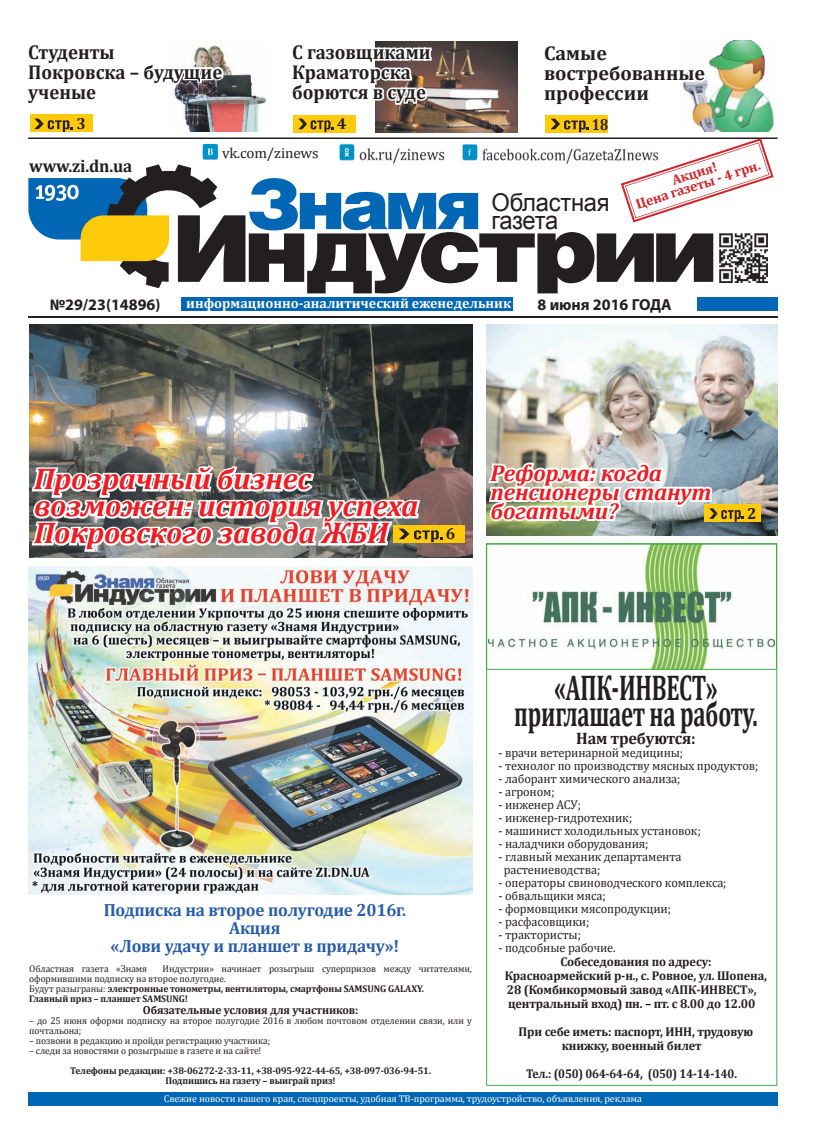
<style>
.page{position:relative;width:820px;height:1134px;background:#fff}
.page>*{position:absolute;margin:0;border:0;box-sizing:border-box;transform-origin:0 0}
.t1{font:700 36px/26px "Cambria";letter-spacing:-.01em;color:#231f20;text-align:center;scale:.63 1}
.t2{font:italic 700 30px/27px "Cambria";letter-spacing:-.01em;color:#ee1d23}
.t3{font:24.5px "Arial";letter-spacing:-.01em;color:#231f20}
.t4{font:italic 700 23px/19px "Cambria";letter-spacing:-.01em;color:#ee1d23}
.t5{font:700 20px/20px "Cambria";color:#231f20;scale:.94 1}
.t6{font:700 20px/20px "Cambria";color:#231f20}
.t7{font:700 17.6px/18px "Cambria";letter-spacing:-.01em;color:#275caa;text-align:center}
.t8{font:700 17.6px "Cambria";letter-spacing:-.01em;color:#231f20}
.t9{font:700 16.7px "Cambria";letter-spacing:-.01em;color:#231f20}
.t10{font:700 16px "Myriad Pro";color:#231f20}
.t11{font:700 16px "Cambria";color:#231f20}
.t12{font:700 16px "Cambria";color:#231f20;scale:.86 1}
.t13{font:14.7px "Cambria";letter-spacing:-.01em;color:#231f20}
.t14{font:700 14px "Cambria";color:#fff}
.t15{font:700 14px "Cambria";color:#d1232a}
.t16{font:12.7px/13px "Cambria";letter-spacing:-.01em;color:#231f20}
.t17{font:700 12.7px/14px "Cambria";letter-spacing:-.01em;color:#231f20}
.t18{font:700 12.7px "Cambria";letter-spacing:-.01em;color:#231f20;scale:.91 1}
.t19{font:700 11.8px "Cambria";letter-spacing:-.01em;color:#231f20}
.t20{font:10px "Cambria";letter-spacing:-.01em;color:#fff}
.t21{font:9.8px/10px "Cambria";letter-spacing:-.01em;color:#231f20}
.t22{font:700 9.8px/20px "Cambria";letter-spacing:-.01em;color:#231f20}
.s1{font-weight:700}
.s2{font-weight:400}
</style>
<div class="page">
<img style="left:375px;top:41px;width:142px;height:77px">
<svg style="left:375px;top:42px;width:58px;height:65px"></svg>
<div style="left:152px;top:298px;width:625px;height:13px;background:#0166b3"></div>
<div style="left:512px;top:297px;width:184px;height:14px;background:#fff"></div>
<div style="left:29px;top:298px;width:152px;height:13px;background:#fff"></div>
<hr style="left:28px;top:316px;width:749px;height:1px;background:#231f20">
<div style="left:28px;top:1092px;width:749px;height:13px;background:#0166b3"></div>
<div style="left:30px;top:115px;width:63px;height:17px;background:#feca0a"></div>
<div style="left:293px;top:115px;width:63px;height:17px;background:#feca0a"></div>
<img style="left:174px;top:45px;width:93px;height:73px">
<div style="left:545px;top:115px;width:62px;height:17px;background:#feca0a"></div>
<img style="left:692px;top:41px;width:82px;height:77px">
<svg style="left:683px;top:43px;width:25px;height:65px"></svg>
<svg style="left:174px;top:61px;width:52px;height:25px"></svg>
<svg style="left:486px;top:543px;width:291px;height:543px"></svg>
<svg style="left:485px;top:544px;width:291px;height:126px"></svg>
<svg style="left:28px;top:118px;width:749px;height:175px"></svg>
<img style="left:486px;top:324px;width:291px;height:211px">
<img style="left:29px;top:324px;width:443px;height:234px">
<div style="left:392px;top:525px;width:72px;height:17px;background:#feca0a"></div>
<div style="left:704px;top:505px;width:56px;height:17px;background:#feca0a"></div>
<svg style="left:29px;top:462px;width:413px;height:92px"></svg>
<svg style="left:486px;top:460px;width:257px;height:66px"></svg>
<img style="left:28px;top:566px;width:444px;height:328px">
<p class="t5" style="left:28px;top:41px;width:208px">Студенты<br>Покровска – будущие ученые</p>
<p class="t5" style="left:292px;top:41px;width:149px">С газовщиками<br>Краматорска борются в суде</p>
<p class="t6" style="left:544px;top:43px;width:162px">Самые востребованные профессии</p>
<p class="t11" style="left:76px;top:112px;width:11px">3</p>
<p class="t11" style="left:337px;top:112px;width:11px">4</p>
<p class="t12" style="left:591px;top:113px;width:20px">18</p>
<p class="t8" style="left:29px;top:154px;width:104px">www.zi.dn.ua</p>
<p class="t13" style="left:222px;top:145px;width:98px">vk.com/zinews</p>
<p class="t3" style="left:491px;top:186px;width:120px">Областная</p>
<p class="t3" style="left:491px;top:204px;width:68px">газета</p>
<p class="t15" style="left:669px;top:171px;width:48px;rotate:-18deg">Акция!</p>
<p class="t15" style="left:633px;top:195px;width:131px;rotate:-18deg">Цена газеты - 4 грн.</p>
<p class="t10" style="left:50px;top:295px;width:112px">№29/23(14896)</p>
<p class="t14" style="left:186px;top:294px;width:326px">информационно-аналитический еженедельник</p>
<p class="t10" style="left:537px;top:294px;width:136px">8 июня 2016 ГОДА</p>
<p class="t2" style="left:34px;top:465px;width:386px">Прозрачный бизнес возможен: история успеха<br>Покровского завода ЖБИ</p>
<p class="t4" style="left:490px;top:463px;width:222px">Реформа: когда пенсионеры станут богатыми?</p>
<p class="t11" style="left:445px;top:522px;width:11px">6</p>
<p class="t11" style="left:746px;top:503px;width:11px">2</p>
<p class="t7" style="left:104px;top:900px;width:303px">Подписка на второе полугодие 2016г.<br>Акция<br>«Лови удачу и планшет в придачу»!</p>
<p class="t21" style="left:29px;top:963px;width:119px">Областная газета «Знамя</p>
<p class="t21" style="left:29px;top:963px;width:444px;text-indent:133px">Индустрии» начинает розыгрыш суперпризов между читателями, оформившими подписку на второе полугодие.<br>Будут разыграны: <span class="s1">электронные тонометры, вентиляторы, смартфоны SAMSUNG GALAXY.<br>Главный приз – планшет SAMSUNG!</span></p>
<p class="t19" style="left:143px;top:1001px;width:217px">Обязательные условия для участников:</p>
<p class="t21" style="left:29px;top:1015px;width:444px">– до 25 июня оформи подписку на второе полугодие 2016 в любом почтовом отделении связи, или у почтальона;</p>
<p class="t21" style="left:29px;top:1035px;width:242px">– позвони в редакцию и пройди регистрацию участника;</p>
<p class="t22" style="left:70px;top:1040px;width:362px;text-indent:-41px"><span class="s2">– следи за новостями о розыгрыше в газете и на сайте!<br></span>Телефоны редакции: +38-06272-2-33-11, +38-095-922-44-65, +38-097-036-94-51.</p>
<p class="t22" style="left:165px;top:1070px;width:172px">Подпишись на газету – выиграй приз!</p>
<p class="t1" style="left:514px;top:673px;width:387px">«АПК-ИНВЕСТ» приглашает на работу.</p>
<p class="t9" style="left:576px;top:727px;width:121px">Нам требуются:</p>
<p class="t16" style="left:498px;top:746px;width:186px">- врачи ветеринарной медицины;</p>
<p class="t16" style="left:498px;top:759px;width:261px">- технолог по производству мясных продуктов;</p>
<p class="t16" style="left:498px;top:772px;width:183px">- лаборант химического анализа;</p>
<p class="t16" style="left:498px;top:785px;width:58px">- агроном;</p>
<p class="t16" style="left:498px;top:798px;width:84px">- инженер АСУ;</p>
<p class="t16" style="left:498px;top:811px;width:135px">- инженер-гидротехник;</p>
<p class="t16" style="left:498px;top:824px;width:204px">- машинист холодильных установок;</p>
<p class="t16" style="left:498px;top:837px;width:151px">- наладчики оборудования;</p>
<p class="t16" style="left:503px;top:850px;width:179px;text-indent:-5px">- главный механик департамента растениеводства;</p>
<p class="t16" style="left:498px;top:876px;width:229px">- операторы свиноводческого комплекса;</p>
<p class="t16" style="left:498px;top:889px;width:109px">- обвальщики мяса;</p>
<p class="t16" style="left:498px;top:902px;width:174px">- формовщики мясопродукции;</p>
<p class="t16" style="left:498px;top:915px;width:92px">- расфасовщики;</p>
<p class="t16" style="left:498px;top:928px;width:84px">- трактористы;</p>
<p class="t16" style="left:498px;top:941px;width:119px">- подсобные рабочие.</p>
<p class="t17" style="left:560px;top:954px;width:153px">Собеседования по адресу:</p>
<p class="t17" style="left:504px;top:968px;width:264px">Красноармейский р-н., с. Ровное, ул. Шопена,</p>
<p class="t17" style="left:506px;top:982px;width:251px">28 (Комбикормовый завод «АПК-ИНВЕСТ»,</p>
<p class="t17" style="left:508px;top:996px;width:249px">центральный вход) пн. – пт. с 8.00 до 12.00</p>
<p class="t17" style="left:561px;top:1024px;width:193px;text-indent:-43px">При себе иметь: паспорт, ИНН, трудовую книжку, военный билет</p>
<p class="t18" style="left:526px;top:1065px;width:233px">Тел.: (050) 064-64-64, (050) 14-14-140.</p>
<p class="t20" style="left:164px;top:1093px;width:479px">Свежие новости нашего края, спецпроекты, удобная ТВ-программа, трудоустройство, объявления, реклама</p>
</div>
